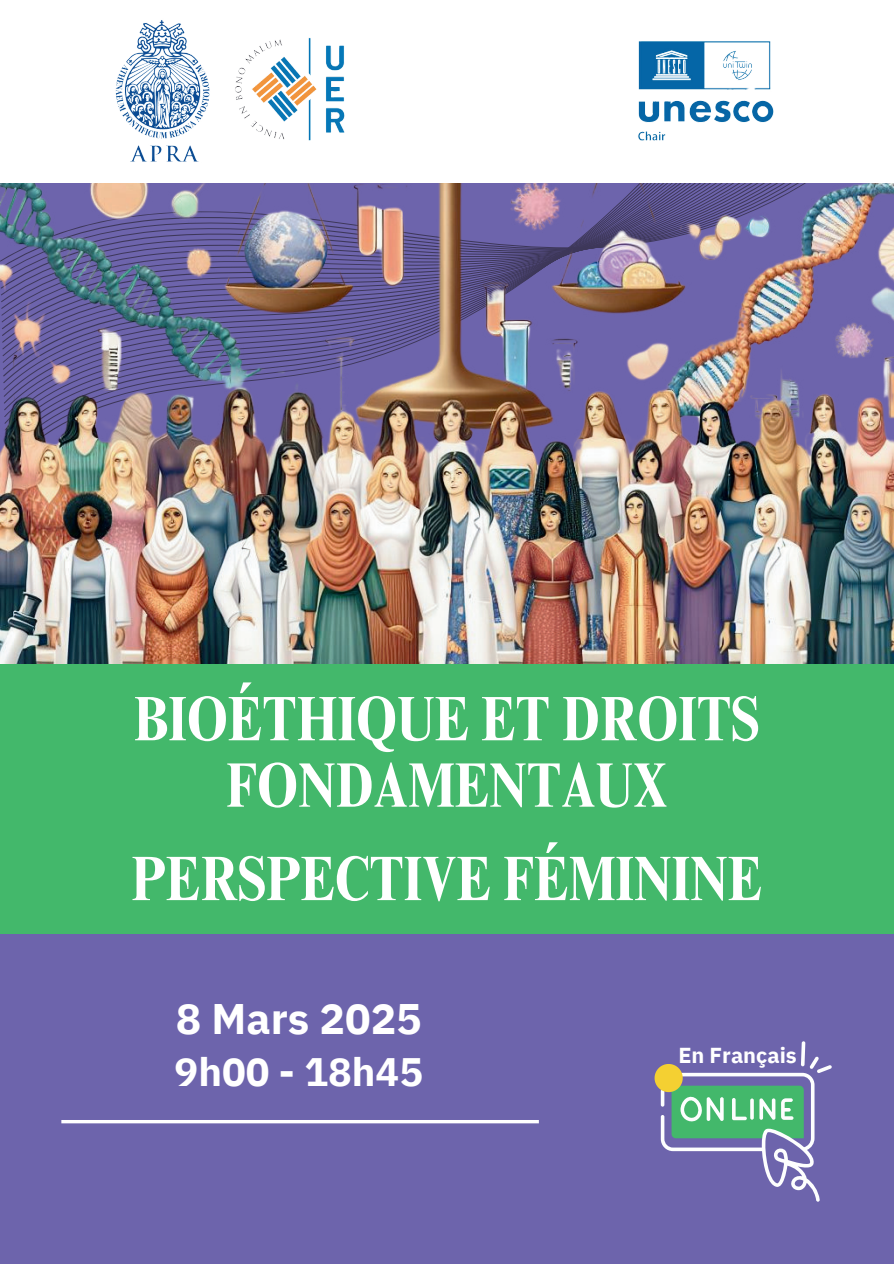
<style>
.page{position:relative;width:894px;height:1264px;background:#fff}
.page>*{position:absolute;margin:0;border:0;box-sizing:border-box;transform-origin:0 0}
.t1{font:700 condensed 63.45px/66.3px "Times NRMT Pro";color:#fff;text-align:center}
.t2{font:700 42.6px "IBM Plex Sans";color:#fff}
.t3{font:700 39.6px "IBM Plex Sans";color:#fff}
.t4{font:700 21.6px "IBM Plex Sans";color:#fff}
</style>
<div class="page">
<div style="left:0;top:0;width:893px;height:1263px;background:#6d64ac"></div>
<svg style="left:61px;top:1120px;width:477px;height:3px"></svg>
<img style="left:0;top:182px;width:893px;height:482px">
<div style="left:0;top:0;width:893px;height:182px;background:#fff"></div>
<div style="left:0;top:664px;width:893px;height:269px;background:#43b86b"></div>
<img style="left:115px;top:20px;width:659px;height:142px">
<svg style="left:654px;top:1041px;width:177px;height:160px"></svg>
<p class="t1" style="left:134px;top:686px;width:627px">BIOÉTHIQUE ET DROITS<br>FONDAMENTAUX</p>
<p class="t1" style="left:131px;top:845px;width:632px">PERSPECTIVE FÉMININE</p>
<p class="t2" style="left:176px;top:984px;width:247px">8 Mars 2025</p>
<p class="t3" style="left:174px;top:1040px;width:250px">9h00 - 18h45</p>
<p class="t4" style="left:678px;top:1038px;width:120px">En Français</p>
</div>
